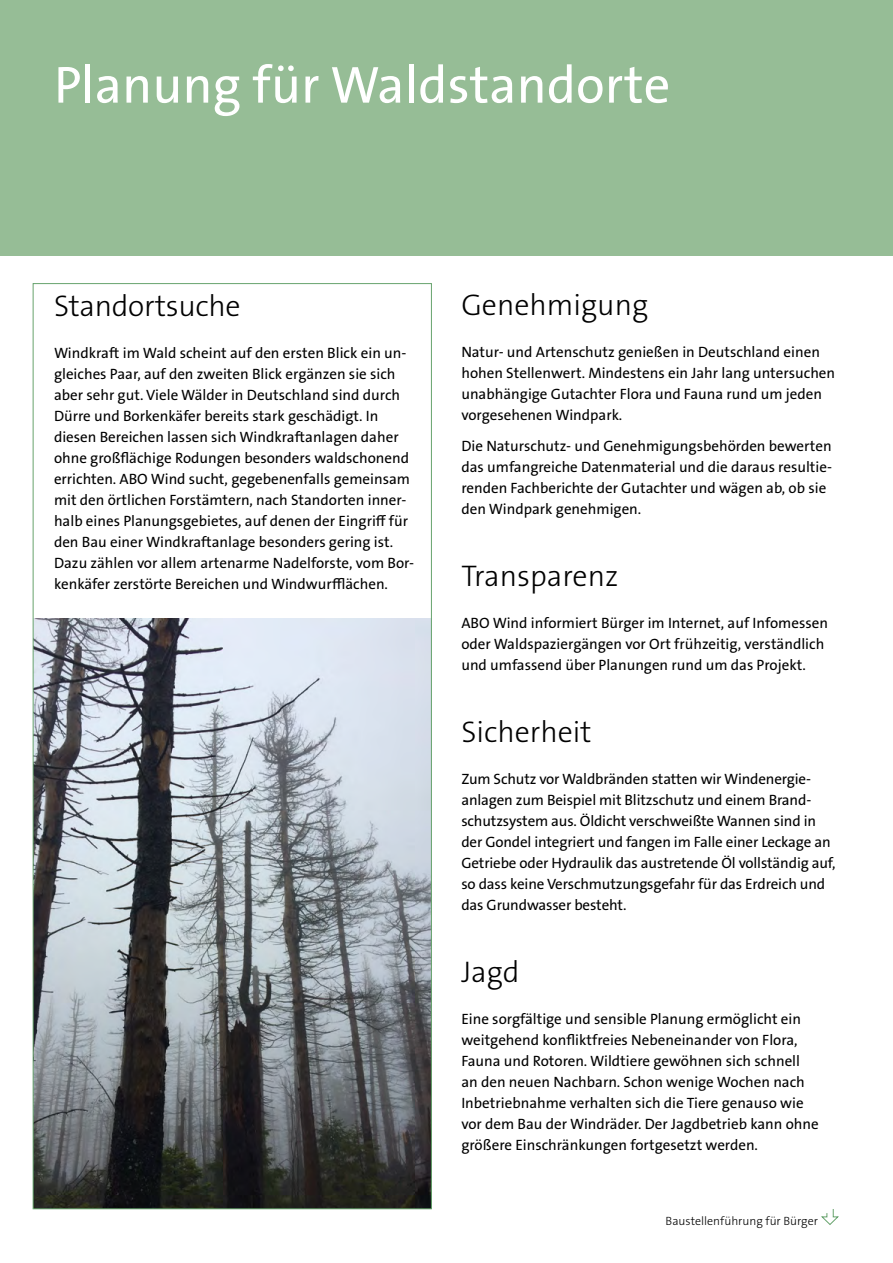
<style>
.page{position:relative;width:893px;height:1263px;background:#fff}
.page>*{position:absolute;margin:0;border:0;box-sizing:border-box;transform-origin:0 0}
.t1{font:52.5px "The Sans B W5 Plain";color:#fff}
.t2{font:300 30px "The Sans B W3";color:#000}
.t3{font:15px/21px "The Sans B W5 Plain";color:#000}
.t4{font:300 12px "The Sans B W3";color:#000}
</style>
<div class="page">
<div style="left:0;top:0;width:893px;height:255px;background:#96bd96"></div>
<img style="left:35px;top:619px;width:395px;height:588px">
<svg style="left:821px;top:1209px;width:18px;height:16px"></svg>
<h1 class="t1" style="left:54px;top:51px;width:618px">Planung für Waldstandorte</h1>
<h2 class="t2" style="left:54px;top:286px;width:188px">Standortsuche</h2>
<p class="t3" style="left:54px;top:342px;width:362px">Windkraft im Wald scheint auf den ersten Blick ein un&shy;gleiches Paar, auf den zweiten Blick ergänzen sie sich aber sehr gut. Viele Wälder in Deutschland sind durch Dürre und Borkenkäfer bereits stark geschädigt. In diesen Bereichen lassen sich Windkraftanlagen daher ohne großflächige Rodungen besonders waldschonend errichten. ABO Wind sucht, gegebenenfalls gemeinsam mit den örtlichen Forstämtern, nach Standorten inner&shy;halb eines Planungsgebietes, auf denen der Eingriff für den Bau einer Windkraftanlage besonders gering ist.<br>Dazu zählen vor allem artenarme Nadelforste, vom Bor&shy;kenkäfer zerstörte Bereichen und Windwurfflächen.</p>
<h2 class="t2" style="left:461px;top:285px;width:188px">Genehmigung</h2>
<p class="t3" style="left:461px;top:341px;width:375px">Natur- und Artenschutz genießen in Deutschland einen hohen Stellenwert. Mindestens ein Jahr lang untersuchen unabhängige Gutachter Flora und Fauna rund um jeden vorgesehenen Windpark.</p>
<p class="t3" style="left:461px;top:436px;width:372px">Die Naturschutz- und Genehmigungsbehörden bewerten das umfangreiche Datenmaterial und die daraus resultie&shy;renden Fachberichte der Gutachter und wägen ab, ob sie den Windpark genehmigen.</p>
<h2 class="t2" style="left:461px;top:557px;width:159px">Transparenz</h2>
<p class="t3" style="left:461px;top:613px;width:368px">ABO Wind informiert Bürger im Internet, auf Infomessen oder Waldspaziergängen vor Ort frühzeitig, verständlich und umfassend über Planungen rund um das Projekt.</p>
<h2 class="t2" style="left:461px;top:713px;width:132px">Sicherheit</h2>
<p class="t3" style="left:461px;top:769px;width:376px">Zum Schutz vor Waldbränden statten wir Windenergie&shy;anlagen zum Beispiel mit Blitzschutz und einem Brand&shy;schutzsystem aus. Öldicht verschweißte Wannen sind in der Gondel integriert und fangen im Falle einer Leckage an Getriebe oder Hydraulik das austretende Öl vollständig auf, so dass keine Verschmutzungsgefahr für das Erdreich und das Grundwasser besteht.</p>
<h2 class="t2" style="left:461px;top:953px;width:60px">Jagd</h2>
<p class="t3" style="left:461px;top:1009px;width:359px">Eine sorgfältige und sensible Planung ermöglicht ein weitgehend konfliktfreies Nebeneinander von Flora, Fauna und Rotoren. Wildtiere gewöhnen sich schnell an den neuen Nachbarn. Schon wenige Wochen nach Inbetriebnahme verhalten sich die Tiere genauso wie vor dem Bau der Windräder. Der Jagdbetrieb kann ohne größere Einschränkungen fortgesetzt werden.</p>
<p class="t4" style="left:666px;top:1213px;width:154px">Baustellenführung für Bürger</p>
</div>
